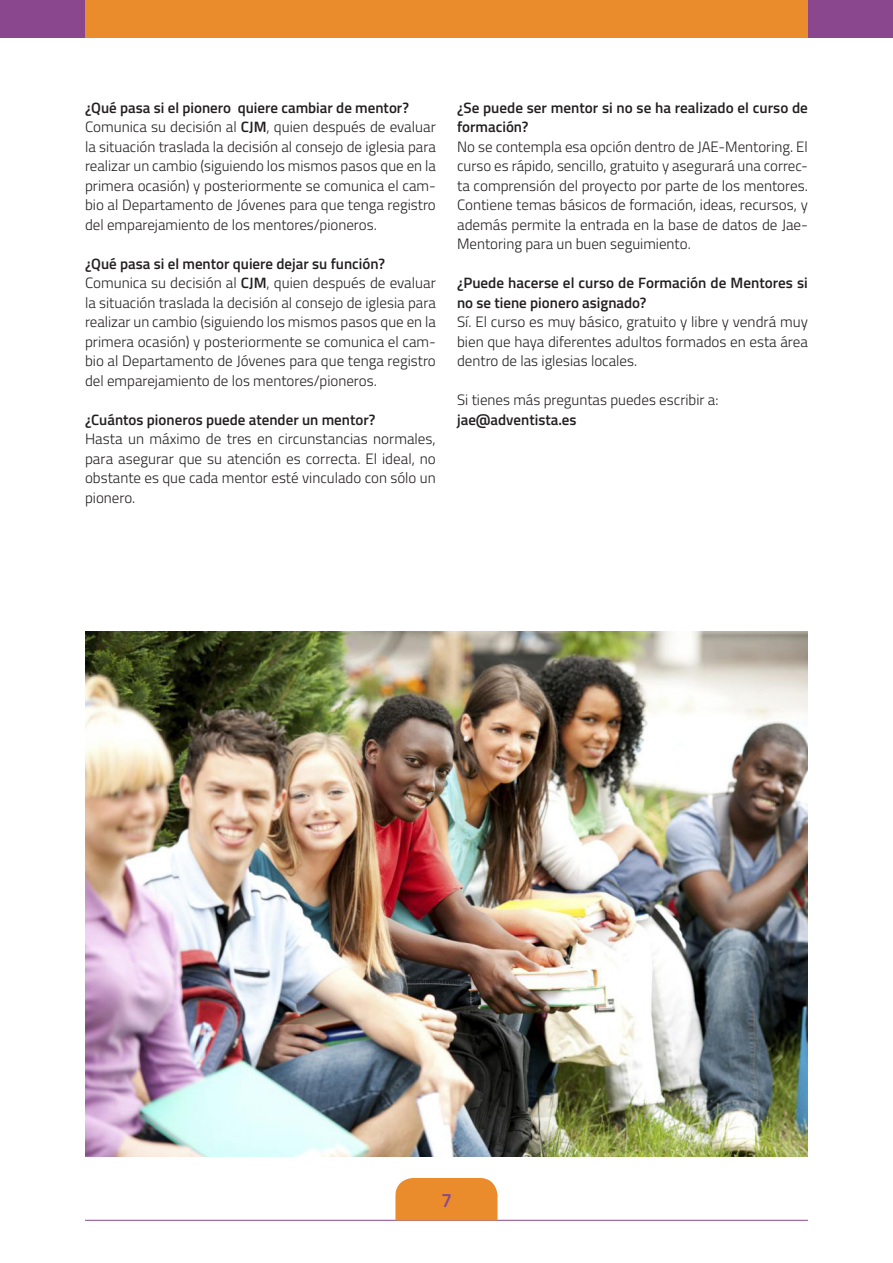
<style>
.page{position:relative;width:893px;height:1263px;background:#fff}
.page>*{position:absolute;margin:0;border:0;box-sizing:border-box;transform-origin:0 0}
.t1{font:600 19.5px "Titillium";color:#8a478d}
.Texto{font:300 15px/19.5px "Titillium";color:#231f20;text-align:justify}
.Texto_preguntas{font:600 15px/19.5px "Titillium";color:#231f20}
.s1{font-weight:600}
</style>
<div class="page">
<hr style="left:85px;top:1220px;width:723px;height:1px;background:#8a478d">
<div style="left:395px;top:1178px;width:102px;height:42px;background:#ea8c2b"></div>
<div style="left:0;top:0;width:85px;height:38px;background:#8a478d"></div>
<div style="left:808px;top:0;width:85px;height:38px;background:#8a478d"></div>
<div style="left:85px;top:0;width:722px;height:38px;background:#ea8c2b"></div>
<img style="left:85px;top:631px;width:723px;height:526px">
<p class="Texto_preguntas" style="left:85px;top:97px;width:325px">¿Qué pasa si el pionero quiere cambiar de mentor?</p>
<p class="Texto" style="left:85px;top:116px;width:352px">Comunica su decisión al <span class="s1">CJM</span>, quien después de evaluar la situación traslada la decisión al consejo de iglesia para realizar un cambio (siguiendo los mismos pasos que en la primera ocasión) y posteriormente se comunica el cam&shy;bio al Departamento de Jóvenes para que tenga registro del emparejamiento de los mentores/pioneros.</p>
<p class="Texto_preguntas" style="left:85px;top:253px;width:301px">¿Qué pasa si el mentor quiere dejar su función?</p>
<p class="Texto" style="left:85px;top:272px;width:352px">Comunica su decisión al <span class="s1">CJM</span>, quien después de evaluar la situación traslada la decisión al consejo de iglesia para realizar un cambio (siguiendo los mismos pasos que en la primera ocasión) y posteriormente se comunica el cam&shy;bio al Departamento de Jóvenes para que tenga registro del emparejamiento de los mentores/pioneros.</p>
<p class="Texto_preguntas" style="left:85px;top:409px;width:292px">¿Cuántos pioneros puede atender un mentor?</p>
<p class="Texto" style="left:85px;top:428px;width:352px">Hasta un máximo de tres en circunstancias normales, para asegurar que su atención es correcta. El ideal, no obstante es que cada mentor esté vinculado con sólo un pionero.</p>
<p class="Texto_preguntas" style="left:457px;top:97px;width:352px">¿Se puede ser mentor si no se ha realizado el curso de formación?</p>
<p class="Texto" style="left:457px;top:136px;width:352px">No se contempla esa opción dentro de JAE-Mentoring. El curso es rápido, sencillo, gratuito y asegurará una correc&shy;ta comprensión del proyecto por parte de los mentores.<br>Contiene temas básicos de formación, ideas, recursos, y además permite la entrada en la base de datos de Jae-Mentoring para un buen seguimiento.</p>
<p class="Texto_preguntas" style="left:457px;top:272px;width:352px">¿Puede hacerse el curso de Formación de Mentores si no se tiene pionero asignado?</p>
<p class="Texto" style="left:457px;top:311px;width:352px">Sí. El curso es muy básico, gratuito y libre y vendrá muy bien que haya diferentes adultos formados en esta área dentro de las iglesias locales.</p>
<p class="Texto" style="left:457px;top:389px;width:263px">Si tienes más preguntas puedes escribir a: <span class="s1">jae@adventista.es</span></p>
<h1 class="t1" style="left:441px;top:1185px;width:12px">7</h1>
</div>
